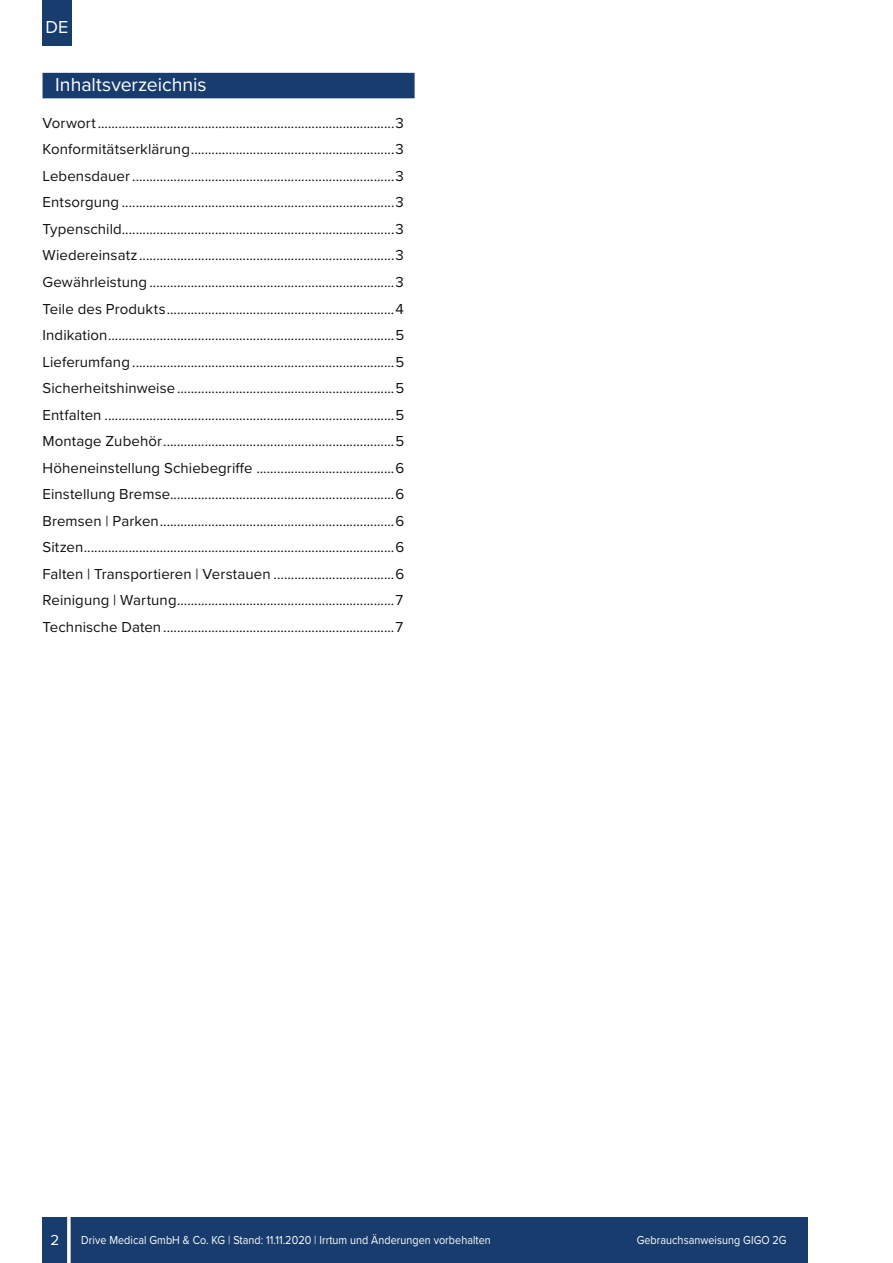
<style>
.page{position:relative;width:893px;height:1263px;background:#fff}
.page>*{position:absolute;margin:0;border:0;box-sizing:border-box;transform-origin:0 0}
.t1{font:19.5px "Proxima Nova";letter-spacing:-.005em;color:#fff}
.t2{font:18px "Proxima Nova";color:#fff}
.t3{font:15px/26.5px "Proxima Nova";letter-spacing:.005em;color:#11110f;text-align:justify}
.t4{font:15px "Proxima Nova";color:#fff}
.t5{font:12px "Proxima Nova";letter-spacing:.005em;color:#fff;scale:.9 1}
</style>
<div class="page">
<div style="left:43px;top:1217px;width:765px;height:46px;background:#183c6d"></div>
<div style="left:43px;top:0;width:29px;height:46px;background:#183c6d"></div>
<hr style="left:67px;top:1211px;width:3px;height:52px;background:#fff">
<div style="left:43px;top:73px;width:372px;height:25px;background:#183c6d"></div>
<p class="t2" style="left:46px;top:14px;width:24px">DE</p>
<h1 class="t1" style="left:55px;top:70px;width:153px">Inhaltsverzeichnis</h1>
<p class="t3" style="left:42px;top:109px;width:363px">Vorwort......................................................................................3<br>Konformitätserklärung...........................................................3<br>Lebensdauer............................................................................3<br>Entsorgung ...............................................................................3<br>Typenschild...............................................................................3<br>Wiedereinsatz..........................................................................3<br>Gewährleistung .......................................................................3<br>Teile des Produkts..................................................................4<br>Indikation...................................................................................5<br>Lieferumfang ............................................................................5<br>Sicherheitshinweise...............................................................5<br>Entfalten ....................................................................................5<br>Montage Zubehör...................................................................5<br>Höheneinstellung Schiebegriffe ........................................6<br>Einstellung Bremse.................................................................6<br>Bremsen | Parken....................................................................6<br>Sitzen..........................................................................................6<br>Falten | Transportieren | Verstauen ...................................6<br>Reinigung | Wartung...............................................................7<br>Technische Daten...................................................................7</p>
<p class="t4" style="left:51px;top:1229px;width:10px">2</p>
<p class="t5" style="left:81px;top:1231px;width:457px">Drive Medical GmbH &amp; Co. KG | Stand: 11.11.2020 | Irrtum und Änderungen vorbehalten</p>
<p class="t5" style="left:637px;top:1231px;width:168px">Gebrauchsanweisung GIGO 2G</p>
</div>
